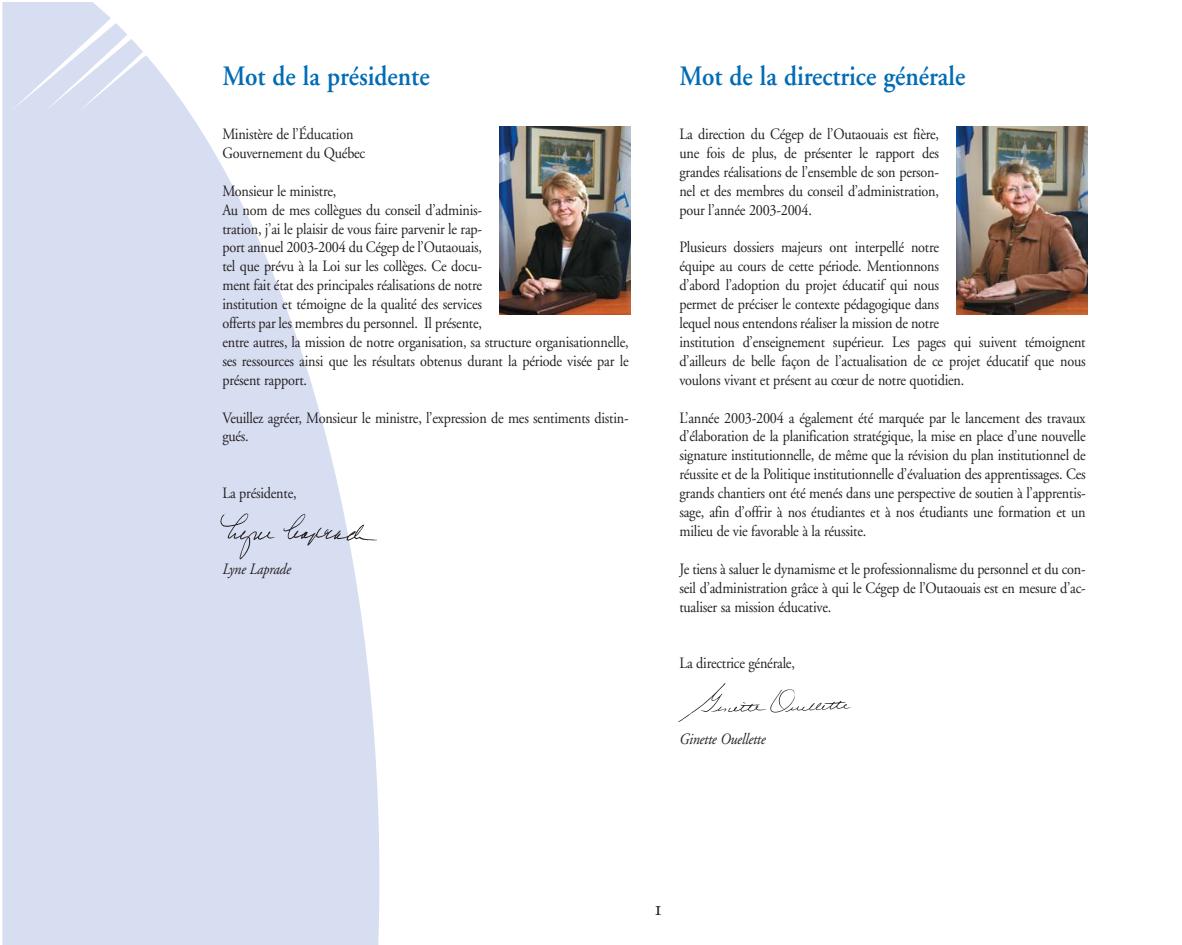
<style>
.page{position:relative;width:1182px;height:945px;background:#fff}
.page>*{position:absolute;margin:0;border:0;box-sizing:border-box;transform-origin:0 0}
.t1{font:600 28px "Adobe Garamond";color:#006cb6;scale:.9 1}
.t2{font:21px "Adobe Garamond Exp";color:#231f20}
.t3{font:15.75px/18.9px "Adobe Garamond";letter-spacing:-.015em;color:#231f20;scale:.9 1}
.t4{font:italic 15.75px "Adobe Garamond";letter-spacing:-.015em;color:#231f20;scale:.9 1}
</style>
<div class="page">
<svg style="left:2px;top:3px;width:377px;height:942px;fill:#d8def1"></svg>
<svg style="left:11px;top:3px;width:206px;height:108px"></svg>
<img style="left:956px;top:126px;width:131px;height:189px">
<img style="left:499px;top:126px;width:131px;height:189px">
<img style="left:220px;top:507px;width:158px;height:54px">
<img style="left:678px;top:683px;width:173px;height:39px">
<h1 class="t1" style="left:222px;top:65px;width:232px">Mot de la présidente</h1>
<h1 class="t1" style="left:679px;top:65px;width:319px">Mot de la directrice générale</h1>
<p class="t3" style="left:222px;top:126px;width:160px">Ministère de l’Éducation<br>Gouvernement du Québec</p>
<p class="t3" style="left:222px;top:183px;width:453px">Monsieur le ministre,<br>Au nom de mes collègues du conseil d’adminis-<br>tration, j’ai le plaisir de vous faire parvenir le rap-<br>port annuel 2003-2004 du Cégep de l’Outaouais,<br>tel que prévu à la Loi sur les collèges. Ce docu-<br>ment fait état des principales réalisations de notre<br>institution et témoigne de la qualité des services<br>offerts par les membres du personnel. Il présente,<br>entre autres, la mission de notre organisation, sa structure organisationnelle, ses ressources ainsi que les résultats obtenus durant la période visée par le présent rapport.</p>
<p class="t3" style="left:222px;top:410px;width:453px">Veuillez agréer, Monsieur le ministre, l’expression de mes sentiments distin&shy;gués.</p>
<p class="t3" style="left:679px;top:126px;width:290px;text-align:justify">La direction du Cégep de l’Outaouais est fière, une fois de plus, de présenter le rapport des grandes réalisations de l’ensemble de son person&shy;nel et des membres du conseil d’administration, pour l’année 2003-2004.</p>
<p class="t3" style="left:679px;top:240px;width:453px">Plusieurs dossiers majeurs ont interpellé notre<br>équipe au cours de cette période. Mentionnons<br>d’abord l’adoption du projet éducatif qui nous<br>permet de préciser le contexte pédagogique dans<br>lequel nous entendons réaliser la mission de notre<br>institution d’enseignement supérieur. Les pages qui suivent témoignent d’ailleurs de belle façon de l’actualisation de ce projet éducatif que nous voulons vivant et présent au cœur de notre quotidien.</p>
<p class="t3" style="left:679px;top:410px;width:453px;text-align:justify">L’année 2003-2004 a également été marquée par le lancement des travaux d’élaboration de la planification stratégique, la mise en place d’une nouvelle signature institutionnelle, de même que la révision du plan institutionnel de réussite et de la Politique institutionnelle d’évaluation des apprentissages. Ces grands chantiers ont été menés dans une perspective de soutien à l’apprentis&shy;sage, afin d’offrir à nos étudiantes et à nos étudiants une formation et un milieu de vie favorable à la réussite.</p>
<p class="t3" style="left:679px;top:561px;width:453px;text-align:justify">Je tiens à saluer le dynamisme et le professionnalisme du personnel et du con&shy;seil d’administration grâce à qui le Cégep de l’Outaouais est en mesure d’ac&shy;tualiser sa mission éducative.</p>
<p class="t3" style="left:222px;top:485px;width:84px">La présidente,</p>
<p class="t4" style="left:222px;top:562px;width:78px">Lyne Laprade</p>
<p class="t3" style="left:679px;top:655px;width:130px">La directrice générale,</p>
<p class="t4" style="left:679px;top:733px;width:97px">Ginette Ouellette</p>
<h2 class="t2" style="left:654px;top:900px;width:8px">1</h2>
</div>
